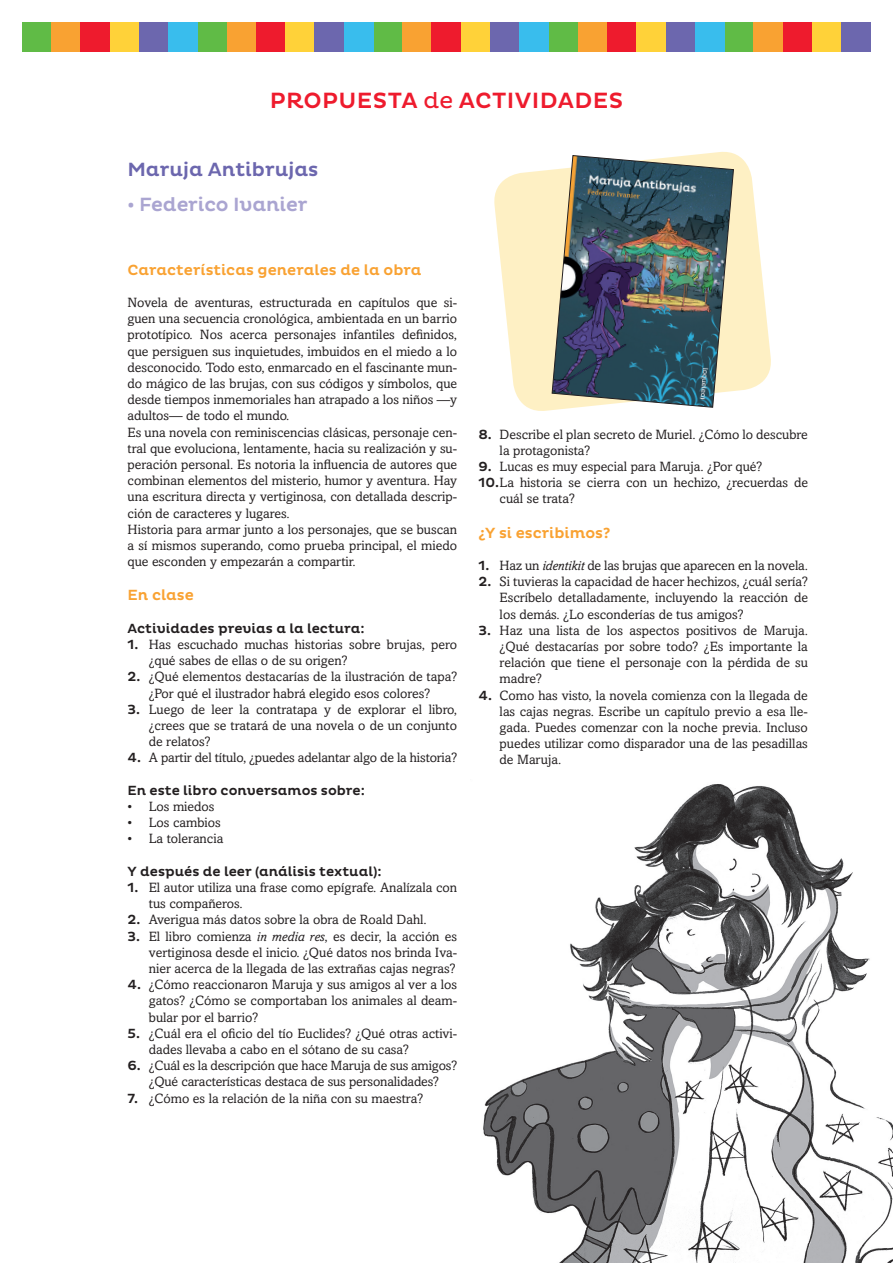
<style>
.page{position:relative;width:893px;height:1263px;background:#fff}
.page>*{position:absolute;margin:0;border:0;box-sizing:border-box;transform-origin:0 0}
.t1{font:500 22.5px "Pluto";letter-spacing:.015em;color:#ee1b2d}
.t2{font:500 19.5px "Pluto";color:#6c67ae}
.t3{font:500 19.5px "Pluto";letter-spacing:-.01em;color:#aaa5d1}
.t4{font:500 15px "Pluto";color:#f9a232}
.t5{font:13.5px/16.2px "Amasis";color:#231f20;text-align:justify}
.t6{font:500 13.5px "Pluto";color:#231f20}
.s1{font-weight:400}
.s2{font-family:"Pluto";font-weight:500}
.s3{font-style:italic}
</style>
<div class="page">
<div style="left:373px;top:22px;width:30px;height:29px;background:#60bb46"></div>
<div style="left:22px;top:22px;width:30px;height:29px;background:#60bb46"></div>
<div style="left:724px;top:22px;width:30px;height:29px;background:#60bb46"></div>
<div style="left:549px;top:22px;width:29px;height:29px;background:#60bb46"></div>
<div style="left:198px;top:22px;width:29px;height:29px;background:#60bb46"></div>
<div style="left:403px;top:22px;width:29px;height:29px;background:#f9a232"></div>
<div style="left:52px;top:22px;width:29px;height:29px;background:#f9a232"></div>
<div style="left:754px;top:22px;width:29px;height:29px;background:#f9a232"></div>
<div style="left:578px;top:22px;width:29px;height:29px;background:#f9a232"></div>
<div style="left:227px;top:22px;width:29px;height:29px;background:#f9a232"></div>
<div style="left:432px;top:22px;width:29px;height:29px;background:#ee1b2d"></div>
<div style="left:81px;top:22px;width:29px;height:29px;background:#ee1b2d"></div>
<div style="left:783px;top:22px;width:29px;height:29px;background:#ee1b2d"></div>
<div style="left:607px;top:22px;width:30px;height:29px;background:#ee1b2d"></div>
<div style="left:256px;top:22px;width:30px;height:29px;background:#ee1b2d"></div>
<div style="left:461px;top:22px;width:29px;height:29px;background:#ffd239"></div>
<div style="left:110px;top:22px;width:29px;height:29px;background:#ffd239"></div>
<div style="left:812px;top:22px;width:29px;height:29px;background:#ffd239"></div>
<div style="left:637px;top:22px;width:29px;height:29px;background:#ffd239"></div>
<div style="left:286px;top:22px;width:29px;height:29px;background:#ffd239"></div>
<div style="left:490px;top:22px;width:30px;height:29px;background:#6c67ae"></div>
<div style="left:139px;top:22px;width:30px;height:29px;background:#6c67ae"></div>
<div style="left:841px;top:22px;width:30px;height:29px;background:#6c67ae"></div>
<div style="left:666px;top:22px;width:29px;height:29px;background:#6c67ae"></div>
<div style="left:315px;top:22px;width:29px;height:29px;background:#6c67ae"></div>
<div style="left:520px;top:22px;width:29px;height:29px;background:#39bded"></div>
<div style="left:169px;top:22px;width:29px;height:29px;background:#39bded"></div>
<div style="left:695px;top:22px;width:29px;height:29px;background:#39bded"></div>
<div style="left:344px;top:22px;width:29px;height:29px;background:#39bded"></div>
<svg style="left:494px;top:152px;width:277px;height:259px;fill:#fef0c4"></svg>
<img style="left:483px;top:784px;width:410px;height:479px">
<img style="left:551px;top:155px;width:183px;height:253px">
<h1 class="t1" style="left:270px;top:88px;width:355px">PROPUESTA <span class="s1">de</span> ACTIVIDADES</h1>
<h2 class="t2" style="left:128px;top:158px;width:192px">Maruja Antibrujas</h2>
<h2 class="t3" style="left:128px;top:193px;width:181px">• Federico Ivanier</h2>
<p class="t4" style="left:128px;top:261px;width:295px">Características generales de la obra</p>
<p class="t5" style="left:128px;top:294px;width:331px;text-align:left">Novela de aventuras, estructurada en capítulos que si&shy;guen una secuencia cronológica, ambientada en un barrio prototípico. Nos acerca personajes infantiles definidos, que persiguen sus inquietudes, imbuidos en el miedo a lo desconocido. Todo esto, enmarcado en el fascinante mun&shy;do mágico de las brujas, con sus códigos y símbolos, que desde tiempos inmemoriales han atrapado a los niños —y adultos— de todo el mundo.<br>Es una novela con reminiscencias clásicas, personaje cen&shy;tral que evoluciona, lentamente, hacia su realización y su&shy;peración personal. Es notoria la influencia de autores que combinan elementos del misterio, humor y aventura. Hay una escritura directa y vertiginosa, con detallada descrip&shy;ción de caracteres y lugares.<br>Historia para armar junto a los personajes, que se buscan a sí mismos superando, como prueba principal, el miedo que esconden y empezarán a compartir.</p>
<p class="t4" style="left:128px;top:587px;width:68px">En clase</p>
<p class="t6" style="left:128px;top:620px;width:239px">Actividades previas a la lectura:</p>
<p class="t5" style="left:149px;top:636px;width:310px;text-indent:-21px"><span class="s2">1.</span> Has escuchado muchas historias sobre brujas, pero ¿qué sabes de ellas o de su origen?</p>
<p class="t5" style="left:128px;top:669px;width:331px;text-align:center"><span class="s2">2.</span> ¿Qué elementos destacarías de la ilustración de tapa? ¿Por qué el ilustrador habrá elegido esos colores?</p>
<p class="t5" style="left:149px;top:701px;width:310px;text-indent:-21px"><span class="s2">3.</span> Luego de leer la contratapa y de explorar el libro, ¿crees que se tratará de una novela o de un conjunto de relatos?</p>
<p class="t5" style="left:128px;top:750px;width:331px"><span class="s2">4.</span> A partir del título, ¿puedes adelantar algo de la historia?</p>
<p class="t6" style="left:128px;top:782px;width:239px">En este libro conversamos sobre:</p>
<p class="t5" style="left:128px;top:798px;width:88px">• Los miedos</p>
<p class="t5" style="left:128px;top:814px;width:95px">• Los cambios</p>
<p class="t5" style="left:128px;top:831px;width:97px">• La tolerancia</p>
<p class="t6" style="left:128px;top:863px;width:256px">Y después de leer (análisis textual):</p>
<p class="t5" style="left:149px;top:879px;width:310px;text-indent:-21px"><span class="s2">1.</span> El autor utiliza una frase como epígrafe. Analízala con tus compañeros.</p>
<p class="t5" style="left:128px;top:912px;width:301px"><span class="s2">2.</span> Averigua más datos sobre la obra de Roald Dahl.</p>
<p class="t5" style="left:149px;top:928px;width:310px;text-indent:-21px"><span class="s2">3.</span> El libro comienza <span class="s3">in media res</span>, es decir, la acción es vertiginosa desde el inicio. ¿Qué datos nos brinda Iva&shy;nier acerca de la llegada de las extrañas cajas negras?</p>
<p class="t5" style="left:149px;top:976px;width:310px;text-indent:-21px"><span class="s2">4.</span> ¿Cómo reaccionaron Maruja y sus amigos al ver a los gatos? ¿Cómo se comportaban los animales al deam&shy;bular por el barrio?</p>
<p class="t5" style="left:149px;top:1025px;width:310px;text-indent:-21px"><span class="s2">5.</span> ¿Cuál era el oficio del tío Euclides? ¿Qué otras activi&shy;dades llevaba a cabo en el sótano de su casa?</p>
<p class="t5" style="left:128px;top:1057px;width:331px;text-align:center"><span class="s2">6.</span> ¿Cuál es la descripción que hace Maruja de sus amigos? ¿Qué características destaca de sus personalidades?</p>
<p class="t5" style="left:128px;top:1090px;width:297px"><span class="s2">7.</span> ¿Cómo es la relación de la niña con su maestra?</p>
<p class="t5" style="left:500px;top:426px;width:310px;text-indent:-21px"><span class="s2">8.</span> Describe el plan secreto de Muriel. ¿Cómo lo descubre la protagonista?</p>
<p class="t5" style="left:478px;top:458px;width:285px"><span class="s2">9.</span> Lucas es muy especial para Maruja. ¿Por qué?</p>
<p class="t5" style="left:478px;top:474px;width:331px"><span class="s2">10.</span>La historia se cierra con un hechizo, ¿recuerdas de</p>
<p class="t5" style="left:500px;top:491px;width:77px">cuál se trata?</p>
<p class="t4" style="left:478px;top:524px;width:134px">¿Y si escribimos?</p>
<p class="t5" style="left:478px;top:557px;width:331px"><span class="s2">1.</span> Haz un <span class="s3">identikit</span> de las brujas que aparecen en la novela.</p>
<p class="t5" style="left:500px;top:573px;width:310px;text-indent:-21px"><span class="s2">2.</span> Si tuvieras la capacidad de hacer hechizos, ¿cuál sería?<br>Escríbelo detalladamente, incluyendo la reacción de los demás. ¿Lo esconderías de tus amigos?</p>
<p class="t5" style="left:500px;top:622px;width:310px;text-indent:-21px"><span class="s2">3.</span> Haz una lista de los aspectos positivos de Maruja. ¿Qué destacarías por sobre todo? ¿Es importante la relación que tiene el personaje con la pérdida de su madre?</p>
<p class="t5" style="left:500px;top:687px;width:310px;text-indent:-21px"><span class="s2">4.</span> Como has visto, la novela comienza con la llegada de las cajas negras. Escribe un capítulo previo a esa lle&shy;gada. Puedes comenzar con la noche previa. Incluso puedes utilizar como disparador una de las pesadillas de Maruja.</p>
</div>
